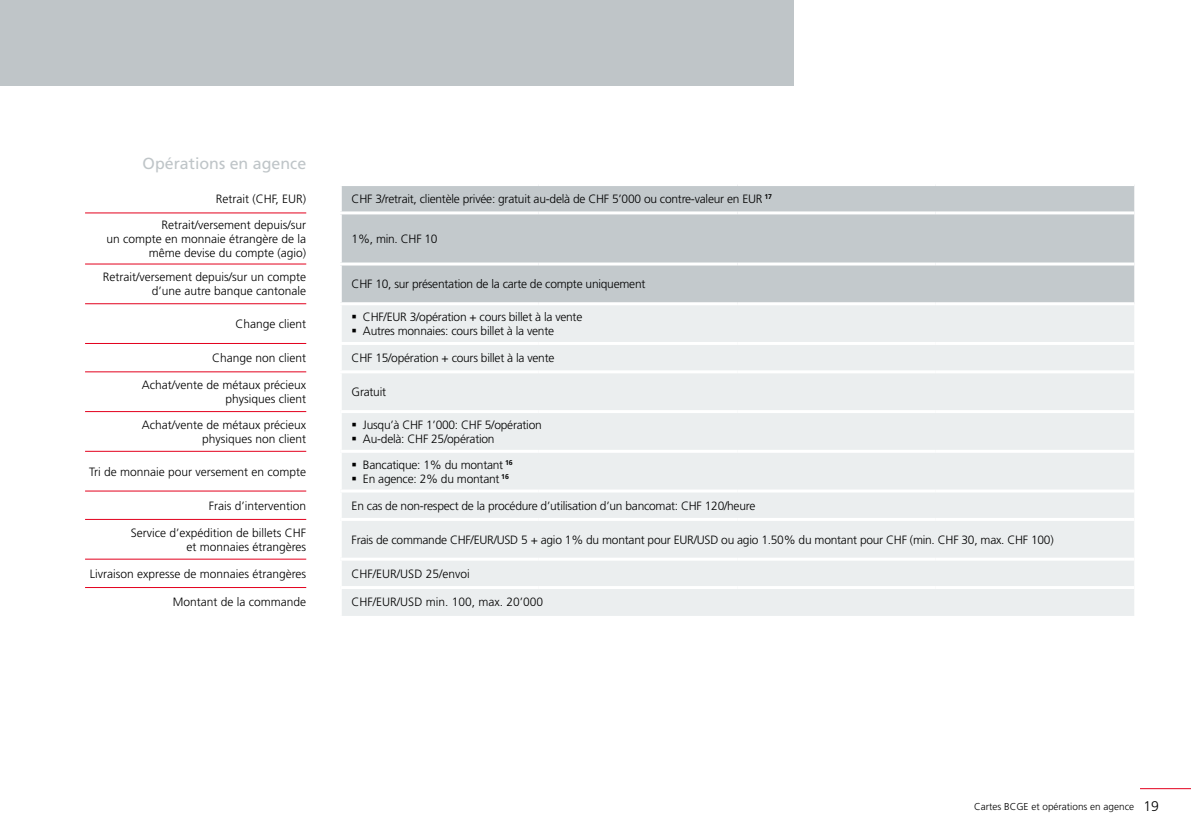
<style>
.page{position:relative;width:1191px;height:840px;background:#fff}
.page>*{position:absolute;margin:0;border:0;box-sizing:border-box;transform-origin:0 0}
.t1{font:16px "Frutiger LT Std";color:#bfc5c8}
.t2{font:300 12px/14px "Frutiger LT Std";letter-spacing:-.01em;color:#000;text-align:right}
.t3{font:300 10px "Frutiger LT Std";color:#000}
.s1{font-size:14px}
</style>
<div class="page">
<div style="left:0;top:0;width:794px;height:85px;background:#bfc5c8"></div>
<div style="left:342px;top:186px;width:792px;height:116px;background:#c3c9cc"></div>
<div style="left:342px;top:305px;width:792px;height:310px;background:#ebeeef"></div>
<hr style="left:339px;top:211px;width:200px;height:3px;background:#fff">
<hr style="left:539px;top:211px;width:198px;height:3px;background:#fff">
<hr style="left:737px;top:211px;width:198px;height:3px;background:#fff">
<hr style="left:935px;top:211px;width:199px;height:3px;background:#fff">
<hr style="left:339px;top:262px;width:200px;height:3px;background:#fff">
<hr style="left:539px;top:262px;width:198px;height:3px;background:#fff">
<hr style="left:737px;top:262px;width:198px;height:3px;background:#fff">
<hr style="left:935px;top:262px;width:199px;height:3px;background:#fff">
<hr style="left:339px;top:342px;width:200px;height:3px;background:#fff">
<hr style="left:539px;top:342px;width:198px;height:3px;background:#fff">
<hr style="left:737px;top:342px;width:198px;height:3px;background:#fff">
<hr style="left:935px;top:342px;width:199px;height:3px;background:#fff">
<hr style="left:339px;top:370px;width:200px;height:3px;background:#fff">
<hr style="left:539px;top:370px;width:198px;height:3px;background:#fff">
<hr style="left:737px;top:370px;width:198px;height:3px;background:#fff">
<hr style="left:935px;top:370px;width:199px;height:3px;background:#fff">
<hr style="left:340px;top:410px;width:199px;height:3px;background:#fff">
<hr style="left:539px;top:410px;width:198px;height:3px;background:#fff">
<hr style="left:737px;top:410px;width:198px;height:3px;background:#fff">
<hr style="left:935px;top:410px;width:199px;height:3px;background:#fff">
<hr style="left:340px;top:449px;width:199px;height:3px;background:#fff">
<hr style="left:539px;top:449px;width:198px;height:3px;background:#fff">
<hr style="left:737px;top:449px;width:198px;height:3px;background:#fff">
<hr style="left:935px;top:449px;width:199px;height:3px;background:#fff">
<hr style="left:340px;top:489px;width:199px;height:3px;background:#fff">
<hr style="left:539px;top:489px;width:198px;height:3px;background:#fff">
<hr style="left:737px;top:489px;width:198px;height:3px;background:#fff">
<hr style="left:935px;top:489px;width:199px;height:3px;background:#fff">
<hr style="left:340px;top:517px;width:199px;height:3px;background:#fff">
<hr style="left:539px;top:517px;width:198px;height:3px;background:#fff">
<hr style="left:737px;top:517px;width:198px;height:3px;background:#fff">
<hr style="left:935px;top:517px;width:199px;height:3px;background:#fff">
<hr style="left:340px;top:557px;width:199px;height:3px;background:#fff">
<hr style="left:539px;top:557px;width:198px;height:3px;background:#fff">
<hr style="left:737px;top:557px;width:198px;height:3px;background:#fff">
<hr style="left:935px;top:557px;width:199px;height:3px;background:#fff">
<hr style="left:340px;top:585px;width:199px;height:3px;background:#fff">
<hr style="left:539px;top:585px;width:198px;height:3px;background:#fff">
<hr style="left:737px;top:585px;width:198px;height:3px;background:#fff">
<hr style="left:935px;top:585px;width:199px;height:3px;background:#fff">
<hr style="left:85px;top:212px;width:221px;height:1px;background:#e3001d">
<hr style="left:85px;top:263px;width:221px;height:1px;background:#e3001d">
<hr style="left:85px;top:303px;width:221px;height:1px;background:#e3001d">
<hr style="left:85px;top:343px;width:221px;height:1px;background:#e3001d">
<hr style="left:85px;top:371px;width:221px;height:1px;background:#e3001d">
<hr style="left:85px;top:411px;width:221px;height:1px;background:#e3001d">
<hr style="left:85px;top:450px;width:221px;height:1px;background:#e3001d">
<hr style="left:85px;top:490px;width:221px;height:1px;background:#e3001d">
<hr style="left:85px;top:519px;width:221px;height:1px;background:#e3001d">
<hr style="left:85px;top:558px;width:221px;height:1px;background:#e3001d">
<hr style="left:85px;top:587px;width:221px;height:1px;background:#e3001d">
<hr style="left:1140px;top:787px;width:51px;height:1px;background:#e3001d">
<svg style="left:352px;top:315px;width:4px;height:3px"></svg>
<svg style="left:352px;top:329px;width:4px;height:3px"></svg>
<svg style="left:352px;top:422px;width:4px;height:4px"></svg>
<svg style="left:352px;top:436px;width:4px;height:4px"></svg>
<svg style="left:352px;top:462px;width:4px;height:4px"></svg>
<svg style="left:352px;top:476px;width:4px;height:4px"></svg>
<h1 class="t1" style="left:143px;top:154px;width:165px">Opérations en agence</h1>
<p class="t2" style="left:216px;top:192px;width:92px">Retrait (CHF, EUR)</p>
<p class="t2" style="left:351px;top:192px;width:422px">CHF 3/retrait, clientèle privée: gratuit au-delà de CHF 5’000 ou contre-valeur en EUR <sup>17</sup></p>
<p class="t2" style="left:106px;top:218px;width:201px">Retrait/versement depuis/sur<br>un compte en monnaie étrangère de la même devise du compte (agio)</p>
<p class="t2" style="left:351px;top:232px;width:88px">1%, min. CHF 10</p>
<p class="t2" style="left:103px;top:270px;width:205px">Retrait/versement depuis/sur un compte d’une autre banque cantonale</p>
<p class="t2" style="left:351px;top:277px;width:295px">CHF 10, sur présentation de la carte de compte uniquement</p>
<p class="t2" style="left:235px;top:317px;width:72px">Change client</p>
<p class="t2" style="left:363px;top:310px;width:221px;text-align:left">CHF/EUR 3/opération + cours billet à la vente<br>Autres monnaies: cours billet à la vente</p>
<p class="t2" style="left:212px;top:351px;width:96px">Change non client</p>
<p class="t2" style="left:351px;top:351px;width:204px">CHF 15/opération + cours billet à la vente</p>
<p class="t2" style="left:142px;top:378px;width:166px">Achat/vente de métaux précieux physiques client</p>
<p class="t2" style="left:351px;top:385px;width:36px">Gratuit</p>
<p class="t2" style="left:142px;top:418px;width:166px">Achat/vente de métaux précieux physiques non client</p>
<p class="t2" style="left:363px;top:418px;width:180px;text-align:left">Jusqu’à CHF 1’000: CHF 5/opération<br>Au-delà: CHF 25/opération</p>
<p class="t2" style="left:89px;top:464px;width:218px">Tri de monnaie pour versement en compte</p>
<p class="t2" style="left:363px;top:457px;width:151px;text-align:left">Bancatique: 1% du montant <sup>16<br></sup>En agence: 2% du montant <sup>16</sup></p>
<p class="t2" style="left:209px;top:498px;width:99px">Frais d’intervention</p>
<p class="t2" style="left:351px;top:498px;width:405px">En cas de non-respect de la procédure d’utilisation d’un bancomat: CHF 120/heure</p>
<p class="t2" style="left:131px;top:525px;width:177px">Service d’expédition de billets CHF et monnaies étrangères</p>
<p class="t2" style="left:351px;top:532px;width:703px">Frais de commande CHF/EUR/USD 5 + agio 1% du montant pour EUR/USD ou agio 1.50% du montant pour CHF (min. CHF 30, max. CHF 100)</p>
<p class="t2" style="left:90px;top:566px;width:218px">Livraison expresse de monnaies étrangères</p>
<p class="t2" style="left:351px;top:566px;width:120px">CHF/EUR/USD 25/envoi</p>
<p class="t2" style="left:173px;top:595px;width:135px">Montant de la commande</p>
<p class="t2" style="left:351px;top:595px;width:193px">CHF/EUR/USD min. 100, max. 20’000</p>
<p class="t3" style="left:974px;top:800px;width:186px">Cartes BCGE et opérations en agence <span class="s1">19</span></p>
</div>
